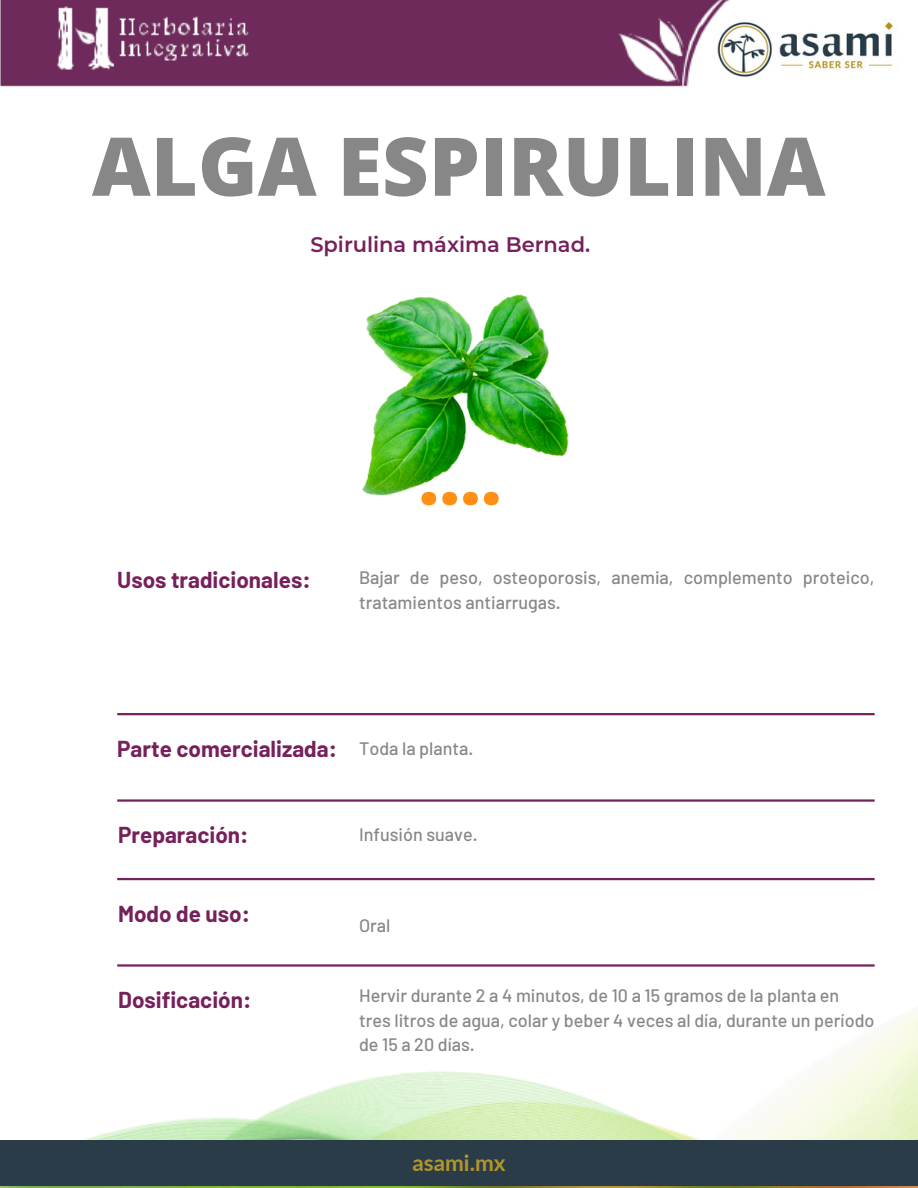
<style>
.page{position:relative;width:918px;height:1188px;background:#fff}
.page>*{position:absolute;margin:0;border:0;box-sizing:border-box;transform-origin:0 0}
.t1{font:800 81px "Open Sans";color:#878787}
.t2{font:800 72px "Open Sans";color:#ff9015}
.t3{font:700 22.5px "Barlow";color:#76215c}
.t4{font:700 22.5px "Lato";color:#b3952c}
.t5{font:600 21px "Montserrat";color:#76215c}
.t6{font:500 18px/24.8px "Barlow";color:#878787}
</style>
<div class="page">
<img style="left:0;top:880px;width:918px;height:308px">
<hr style="left:117px;top:713px;width:758px;height:2px;background:#76215c">
<hr style="left:117px;top:799px;width:758px;height:3px;background:#76215c">
<hr style="left:117px;top:878px;width:758px;height:2px;background:#76215c">
<hr style="left:117px;top:964px;width:758px;height:3px;background:#76215c">
<img style="left:362px;top:294px;width:207px;height:202px">
<img style="left:0;top:0;width:730px;height:87px">
<img style="left:715px;top:19px;width:178px;height:60px">
<div style="left:0;top:1141px;width:918px;height:45px;background:#2a3c47"></div>
<p class="t1" style="left:92px;top:109px;width:735px">ALGA ESPIRULINA</p>
<p class="t5" style="left:310px;top:232px;width:281px">Spirulina máxima Bernad.</p>
<p class="t3" style="left:117px;top:566px;width:195px">Usos tradicionales:</p>
<h2 class="t2" style="left:418px;top:428px;width:85px">....</h2>
<h2 class="t6" style="left:359px;top:565px;width:517px">Bajar de peso, osteoporosis, anemia, complemento proteico, tratamientos antiarrugas.</h2>
<h2 class="t3" style="left:117px;top:734px;width:221px">Parte comercializada:</h2>
<p class="t6" style="left:359px;top:735px;width:116px">Toda la planta.</p>
<p class="t3" style="left:118px;top:821px;width:132px">Preparación:</p>
<h2 class="t3" style="left:118px;top:899px;width:133px">Modo de uso:</h2>
<p class="t3" style="left:118px;top:986px;width:135px">Dosificación:</p>
<p class="t6" style="left:359px;top:821px;width:120px">Infusión suave.</p>
<h2 class="t6" style="left:359px;top:912px;width:33px">Oral</h2>
<p class="t6" style="left:359px;top:982px;width:517px">Hervir durante 2 a 4 minutos, de 10 a 15 gramos de la planta en tres litros de agua, colar y beber 4 veces al día, durante un período de 15 a 20 días.</p>
<h2 class="t4" style="left:412px;top:1149px;width:95px">asami.mx</h2>
</div>
